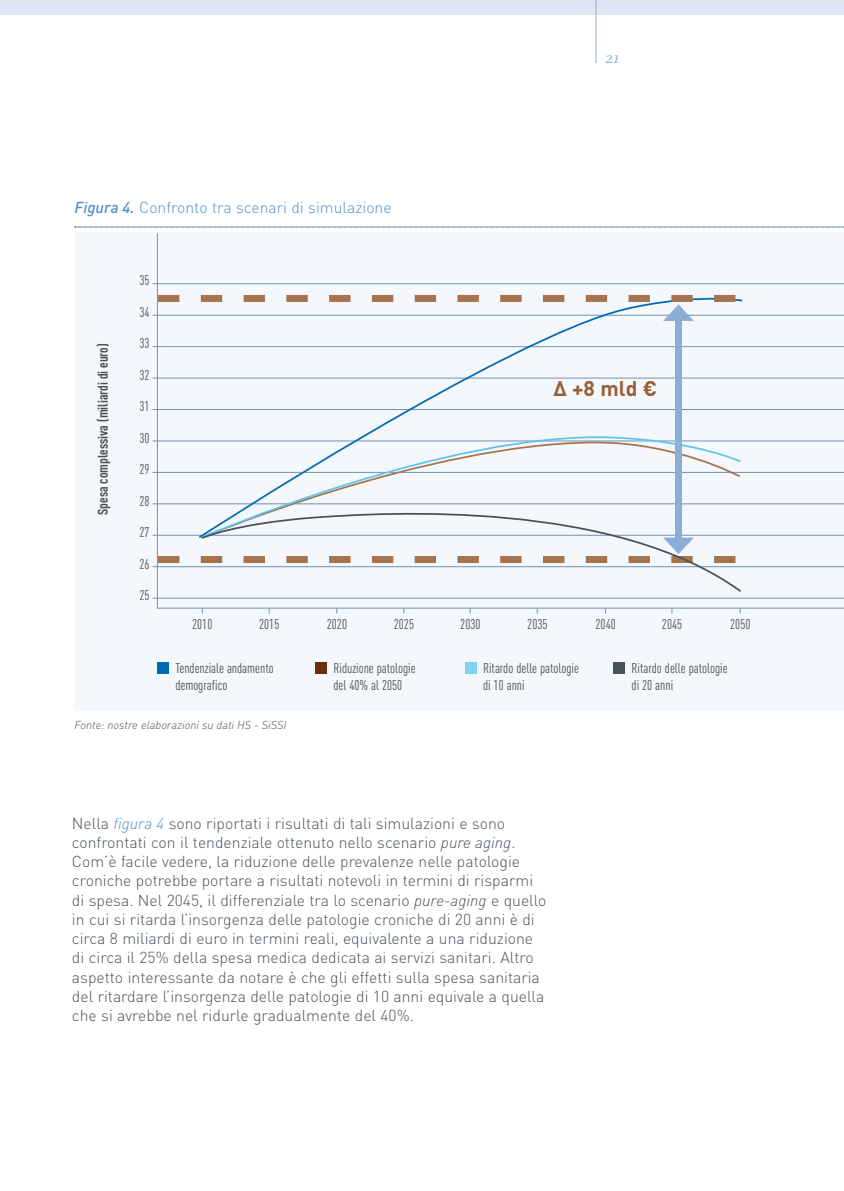
<style>
.page{position:relative;width:844px;height:1191px;background:#fff}
.page>*{position:absolute;margin:0;border:0;box-sizing:border-box;transform-origin:0 0}
.t1{font:700 21px "DINOT";color:#966037}
.t2{font:italic 17.5px "Celeste OT";color:#8baed7}
.t3{font:300 15.75px/19.2px "DINOT";color:#485258}
.t4{font:300 15.75px "DINOT";color:#4f90c8}
.t5{font:condensed 14px/16.8px "DINOT";color:#485258}
.t6{font:700 condensed 14px "DINOT";color:#485258}
.t7{font:italic 300 11.38px "DINOT";color:#485258}
.s1{font-weight:500;font-style:italic}
.s2{font-style:italic;color:#4f90c8}
.s3{font-style:italic}
</style>
<div class="page">
<div style="left:0;top:0;width:843px;height:15px;background:#dfe6f3"></div>
<svg style="left:75px;top:227px;width:768px;height:1px"></svg>
<div style="left:75px;top:232px;width:768px;height:478px;background:#f4f7fb"></div>
<hr style="left:152px;top:283px;width:691px;height:1px;background:#7094b5">
<hr style="left:152px;top:315px;width:691px;height:1px;background:#7094b5">
<hr style="left:152px;top:346px;width:691px;height:1px;background:#7094b5">
<hr style="left:152px;top:378px;width:691px;height:1px;background:#7094b5">
<hr style="left:152px;top:409px;width:691px;height:1px;background:#7094b5">
<hr style="left:152px;top:441px;width:691px;height:1px;background:#7094b5">
<hr style="left:152px;top:472px;width:691px;height:1px;background:#7094b5">
<hr style="left:152px;top:566px;width:691px;height:1px;background:#7094b5">
<hr style="left:152px;top:535px;width:691px;height:1px;background:#7094b5">
<hr style="left:152px;top:598px;width:691px;height:1px;background:#7094b5">
<hr style="left:152px;top:503px;width:691px;height:1px;background:#7094b5">
<svg style="left:157px;top:233px;width:686px;height:375px"></svg>
<div style="left:157px;top:662px;width:12px;height:11px;background:#006ab3"></div>
<div style="left:315px;top:662px;width:12px;height:11px;background:#68300b"></div>
<div style="left:464px;top:662px;width:12px;height:11px;background:#84d0f0"></div>
<div style="left:613px;top:662px;width:11px;height:11px;background:#485258"></div>
<svg style="left:198px;top:293px;width:546px;height:246px"></svg>
<svg style="left:200px;top:431px;width:542px;height:69px"></svg>
<svg style="left:200px;top:500px;width:542px;height:93px"></svg>
<div style="left:674px;top:315px;width:7px;height:229px;background:#8baed7"></div>
<svg style="left:158px;top:295px;width:577px;height:26px"></svg>
<svg style="left:158px;top:537px;width:577px;height:26px"></svg>
<hr style="left:595px;top:0;width:1px;height:63px;background:#8baed7">
<p class="t4" style="left:75px;top:196px;width:318px"><span class="s1">Figura 4.</span> Confronto tra scenari di simulazione</p>
<p class="t6" style="left:94px;top:515px;width:173px;rotate:-90deg">Spesa complessiva (miliardi di euro)</p>
<p class="t5" style="left:139px;top:272px;width:12px">35</p>
<p class="t5" style="left:139px;top:303px;width:12px">34</p>
<p class="t5" style="left:139px;top:335px;width:12px">33</p>
<p class="t5" style="left:139px;top:366px;width:12px">32</p>
<p class="t5" style="left:139px;top:398px;width:12px">31</p>
<p class="t5" style="left:139px;top:429px;width:12px">30</p>
<p class="t5" style="left:139px;top:461px;width:12px">29</p>
<p class="t5" style="left:139px;top:492px;width:12px">28</p>
<p class="t5" style="left:139px;top:524px;width:12px">27</p>
<p class="t5" style="left:139px;top:555px;width:12px">26</p>
<p class="t5" style="left:139px;top:587px;width:12px">25</p>
<p class="t2" style="left:604px;top:48px;width:16px">21</p>
<h1 class="t1" style="left:553px;top:374px;width:105px">Δ +8 mld €</h1>
<p class="t5" style="left:192px;top:616px;width:22px">2010</p>
<p class="t5" style="left:259px;top:616px;width:22px">2015</p>
<p class="t5" style="left:327px;top:616px;width:22px">2020</p>
<p class="t5" style="left:394px;top:616px;width:22px">2025</p>
<p class="t5" style="left:460px;top:616px;width:22px">2030</p>
<p class="t5" style="left:527px;top:616px;width:22px">2035</p>
<p class="t5" style="left:595px;top:616px;width:22px">2040</p>
<p class="t5" style="left:661px;top:616px;width:22px">2045</p>
<p class="t5" style="left:730px;top:616px;width:22px">2050</p>
<p class="t5" style="left:175px;top:659px;width:100px">Tendenziale andamento demografico</p>
<p class="t5" style="left:333px;top:659px;width:84px">Riduzione patologie del 40% al 2050</p>
<p class="t5" style="left:483px;top:659px;width:97px">Ritardo delle patologie di 10 anni</p>
<p class="t5" style="left:631px;top:659px;width:97px">Ritardo delle patologie di 20 anni</p>
<p class="t7" style="left:75px;top:717px;width:213px">Fonte: nostre elaborazioni su dati HS - SiSSI</p>
<p class="t3" style="left:72px;top:812px;width:475px">Nella <span class="s2">figura 4</span> sono riportati i risultati di tali simulazioni e sono confrontati con il tendenziale ottenuto nello scenario <span class="s3">pure aging</span>.<br>Com’è facile vedere, la riduzione delle prevalenze nelle patologie croniche potrebbe portare a risultati notevoli in termini di risparmi di spesa. Nel 2045, il differenziale tra lo scenario <span class="s3">pure-aging</span> e quello in cui si ritarda l’insorgenza delle patologie croniche di 20 anni è di circa 8 miliardi di euro in termini reali, equivalente a una riduzione di circa il 25% della spesa medica dedicata ai servizi sanitari. Altro aspetto interessante da notare è che gli effetti sulla spesa sanitaria del ritardare l’insorgenza delle patologie di 10 anni equivale a quella che si avrebbe nel ridurle gradualmente del 40%.</p>
</div>
